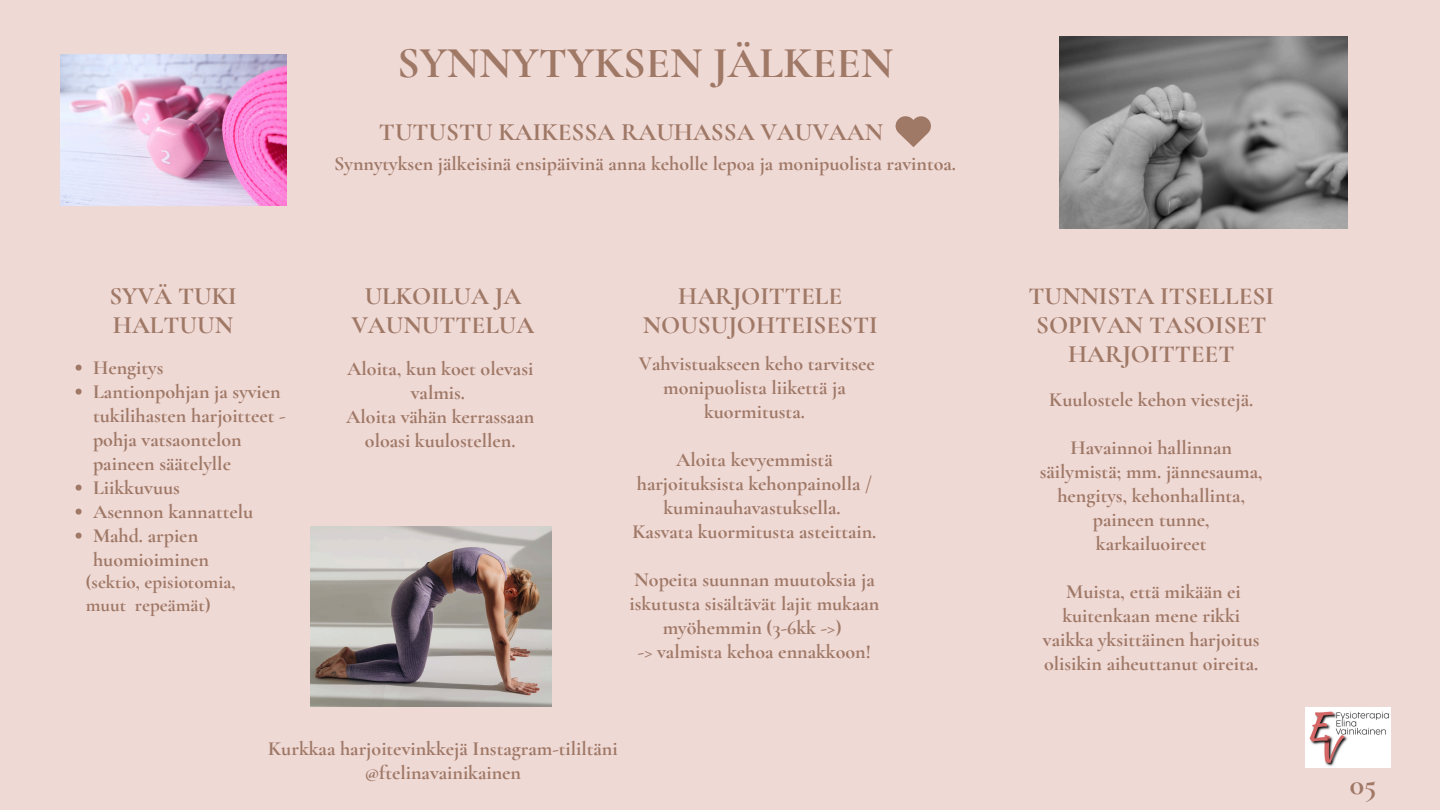
<style>
.page{position:relative;width:1440px;height:810px;background:#efd9d5}
.page>*{position:absolute;margin:0;border:0;box-sizing:border-box;transform-origin:0 0}
.t1{font:700 44px "Cormorant Garamond";color:#9f7866}
.t2{font:700 30px "Cormorant Garamond";color:#9f7866}
.t3{font:700 25px/29.2px "Cormorant Garamond";color:#9f7866;text-align:center}
.t4{font:700 20px/24px "Cormorant Garamond";color:#9f7866;text-align:center}
.t5{font:700 19px/22.5px "Cormorant Garamond";color:#9f7866}
</style>
<div class="page">
<img style="left:1305px;top:707px;width:86px;height:60px">
<svg style="left:896px;top:116px;width:35px;height:31px"></svg>
<img style="left:310px;top:526px;width:241px;height:181px">
<img style="left:60px;top:54px;width:227px;height:152px">
<img style="left:1060px;top:37px;width:288px;height:191px">
<svg style="left:76px;top:365px;width:6px;height:6px"></svg>
<svg style="left:76px;top:389px;width:6px;height:6px"></svg>
<svg style="left:76px;top:485px;width:6px;height:6px"></svg>
<svg style="left:76px;top:509px;width:6px;height:6px"></svg>
<svg style="left:76px;top:533px;width:6px;height:6px"></svg>
<h3 class="t1" style="left:397px;top:36px;width:498px">SYNNYTYKSEN JÄLKEEN</h3>
<h1 class="t3" style="left:379px;top:118px;width:506px">TUTUSTU KAIKESSA RAUHASSA VAUVAAN</h1>
<p class="t3" style="left:109px;top:281px;width:129px;text-align:left">SYVÄ TUKI<br>HALTUUN</p>
<p class="t4" style="left:93px;top:355px;width:72px">Hengitys</p>
<h2 class="t4" style="left:93px;top:379px;width:194px;text-align:left">Lantionpohjan ja syvien tukilihasten harjoitteet - pohja vatsaontelon paineen säätelylle</h2>
<h3 class="t4" style="left:93px;top:475px;width:88px">Liikkuvuus</h3>
<h2 class="t4" style="left:93px;top:499px;width:162px">Asennon kannattelu</h2>
<h2 class="t4" style="left:93px;top:523px;width:118px;text-align:left">Mahd. arpien huomioiminen</h2>
<h2 class="t5" style="left:86px;top:571px;width:151px">(sektio, episiotomia, muut repeämät)</h2>
<h3 class="t4" style="left:334px;top:152px;width:623px">Synnytyksen jälkeisinä ensipäivinä anna keholle lepoa ja monipuolista ravintoa.</h3>
<h3 class="t3" style="left:351px;top:281px;width:184px">ULKOILUA JA<br>VAUNUTTELUA</h3>
<h3 class="t4" style="left:346px;top:356px;width:190px">Aloita, kun koet olevasi valmis.<br>Aloita vähän kerrassaan oloasi kuulostellen.</h3>
<p class="t3" style="left:643px;top:281px;width:236px">HARJOITTELE<br>NOUSUJOHTEISESTI</p>
<h3 class="t4" style="left:639px;top:352px;width:238px">Vahvistuakseen keho tarvitsee monipuolista liikettä ja kuormitusta.</h3>
<h3 class="t4" style="left:633px;top:448px;width:245px">Aloita kevyemmistä harjoituksista kehonpainolla / kuminauhavastuksella.<br>Kasvata kuormitusta asteittain.</h3>
<p class="t4" style="left:629px;top:568px;width:252px">Nopeita suunnan muutoksia ja iskutusta sisältävät lajit mukaan myöhemmin (3-6kk -&gt;)<br>-&gt; valmista kehoa ennakkoon!</p>
<h3 class="t4" style="left:268px;top:737px;width:351px">Kurkkaa harjoitevinkkejä Instagram-tililtäni @ftelinavainikainen</h3>
<p class="t3" style="left:1029px;top:281px;width:247px">TUNNISTA ITSELLESI<br>SOPIVAN TASOISET<br>HARJOITTEET</p>
<p class="t4" style="left:1049px;top:387px;width:205px">Kuulostele kehon viestejä.</p>
<p class="t4" style="left:1040px;top:435px;width:224px">Havainnoi hallinnan säilymistä; mm. jännesauma, hengitys, kehonhallinta, paineen tunne, karkailuoireet</p>
<p class="t4" style="left:1043px;top:579px;width:218px">Muista, että mikään ei kuitenkaan mene rikki vaikka yksittäinen harjoitus olisikin aiheuttanut oireita.</p>
<h2 class="t2" style="left:1350px;top:767px;width:28px">05</h2>
</div>
